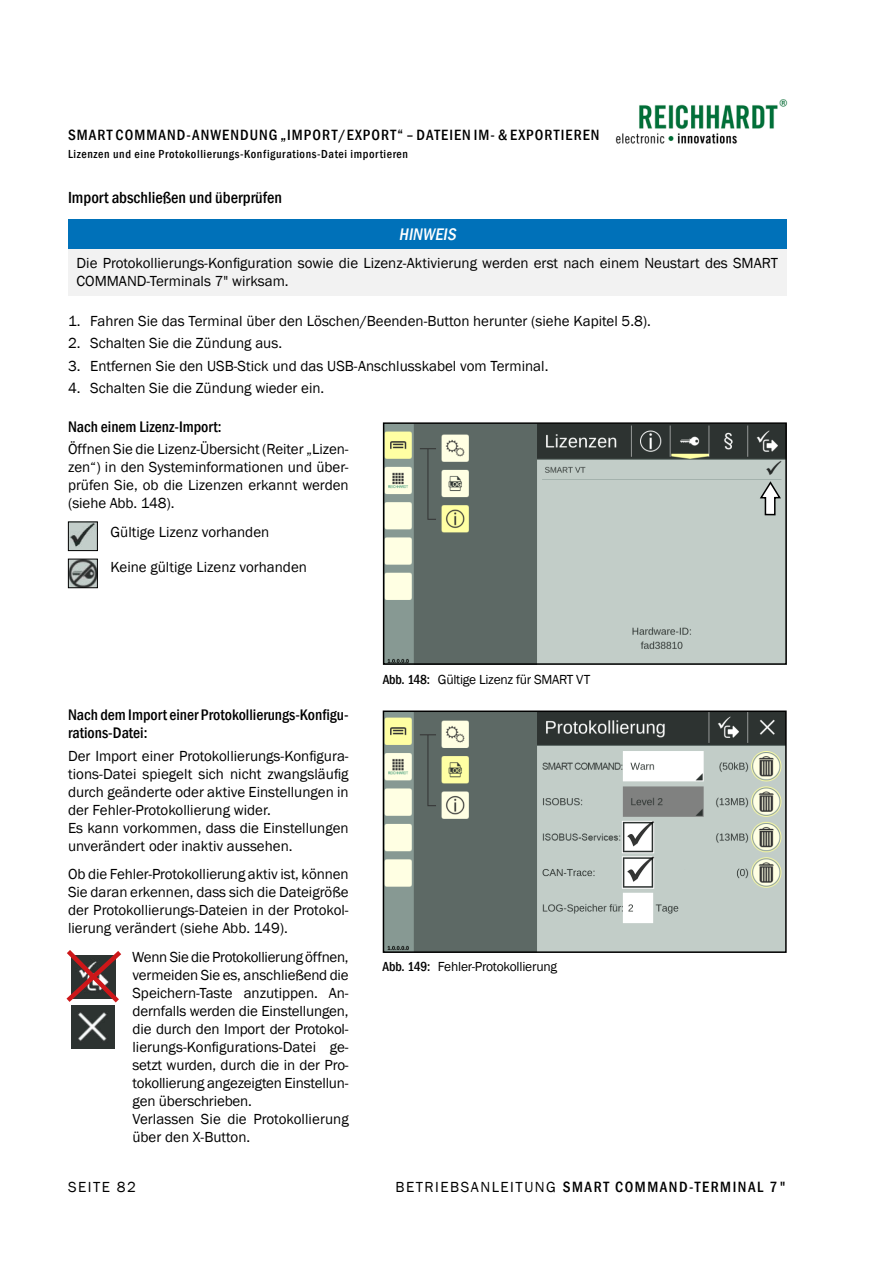
<style>
.page{position:relative;width:893px;height:1263px;background:#fff}
.page>*{position:absolute;margin:0;border:0;box-sizing:border-box;transform-origin:0 0}
.t1{font:italic 500 condensed 17.25px "Franklin Gothic";color:#fff}
.t2{font:500 condensed 16.5px "Franklin Gothic";color:#000}
.t3{font:500 condensed 15.75px/18px "Franklin Gothic";color:#000}
.t4{font:500 condensed 15.3px "Franklin Gothic";letter-spacing:.07em;color:#000}
.t5{font:500 condensed 15.3px "Franklin Gothic";letter-spacing:.1em;color:#000}
.t6{font:15px/18px "Franklin Gothic";color:#000}
.t7{font:13.5px "Franklin Gothic";letter-spacing:-.02em;color:#000}
.t8{font:500 condensed 12px "Franklin Gothic";letter-spacing:.05em;color:#000}
.s1{font-weight:500;font-stretch:condensed}
</style>
<div class="page">
<img style="left:615px;top:99px;width:173px;height:45px">
<div style="left:68px;top:220px;width:719px;height:29px;background:#0071b9"></div>
<div style="left:68px;top:249px;width:719px;height:46px;background:#f2f2f2"></div>
<img style="left:70px;top:524px;width:26px;height:25px">
<div style="left:68px;top:522px;width:30px;height:29px;border:1px solid #000"></div>
<img style="left:70px;top:561px;width:26px;height:25px">
<div style="left:68px;top:559px;width:30px;height:29px;border:1px solid #000"></div>
<img style="left:71px;top:1007px;width:44px;height:41px">
<svg style="left:66px;top:950px;width:56px;height:57px"></svg>
<img style="left:386px;top:425px;width:398px;height:237px">
<div style="left:383px;top:422px;width:404px;height:243px;border:2px solid #000"></div>
<svg style="left:758px;top:480px;width:24px;height:36px"></svg>
<img style="left:386px;top:713px;width:398px;height:237px">
<div style="left:383px;top:710px;width:404px;height:243px;border:2px solid #000"></div>
<p class="t4" style="left:68px;top:125px;width:173px">SMART COMMAND-Anwendun</p>
<p class="t4" style="left:269px;top:125px;width:33px">g „Import</p>
<p class="t4" style="left:338px;top:125px;width:18px">/Export</p>
<p class="t4" style="left:397px;top:125px;width:130px">“ – Dateien im - &amp; exporti</p>
<p class="t4" style="left:565px;top:125px;width:34px">eren</p>
<p class="t8" style="left:68px;top:146px;width:341px">Lizenzen und eine Protokollierungs-Konfigurations-Datei importieren</p>
<p class="t2" style="left:68px;top:187px;width:215px">Import abschließen und überprüfen</p>
<p class="t1" style="left:399px;top:223px;width:62px">H INWEIS</p>
<p class="t6" style="left:77px;top:254px;width:703px">Die Protokollierungs-Konfiguration sowie die Lizenz-Aktivierung werden erst nach einem Neustart des SMART<br>COMMAND-Terminals 7" wirksam.</p>
<p class="t6" style="left:68px;top:312px;width:584px">1. Fahren Sie das Terminal über den Löschen/Beenden-Button herunter (siehe Kapitel 5.8).</p>
<p class="t6" style="left:68px;top:335px;width:216px">2. Schalten Sie die Zündung aus.</p>
<p class="t6" style="left:68px;top:357px;width:482px">3. Entfernen Sie den USB-Stick und das USB-Anschlusskabel vom Terminal.</p>
<p class="t6" style="left:68px;top:379px;width:258px">4. Schalten Sie die Zündung wieder ein.</p>
<p class="t3" style="left:68px;top:418px;width:155px">Nach einem Lizenz-Import:</p>
<p class="t6" style="left:68px;top:441px;width:282px;text-align:justify">Öffnen Sie die Lizenz-Übersicht (Reiter „Lizen&shy;zen“) in den Systeminformationen und über&shy;prüfen Sie, ob die Lizenzen erkannt werden (siehe Abb. 148).</p>
<p class="t6" style="left:110px;top:523px;width:160px">Gültige Lizenz vorhanden</p>
<p class="t6" style="left:110px;top:558px;width:198px">Keine gültige Lizenz vorhanden</p>
<p class="t3" style="left:68px;top:706px;width:282px">Nach dem Import einer Protokollierungs-Konfigu&shy;rations-Datei:</p>
<p class="t6" style="left:68px;top:747px;width:282px">Der Import einer Protokollierungs-Konfigura&shy;tions-Datei spiegelt sich nicht zwangsläufig durch geänderte oder aktive Einstellungen in der Fehler-Protokollierung wider.<br>Es kann vorkommen, dass die Einstellungen unverändert oder inaktiv aussehen.</p>
<p class="t6" style="left:68px;top:866px;width:282px;text-align:justify">Ob die Fehler-Protokollierung aktiv ist, können Sie daran erkennen, dass sich die Dateigröße der Protokollierungs-Dateien in der Protokol&shy;lierung verändert (siehe Abb. 149).</p>
<p class="t6" style="left:132px;top:948px;width:218px">Wenn Sie die Protokollierung öffnen, vermeiden Sie es, anschließend die Speichern-Taste anzutippen. An&shy;dernfalls werden die Einstellungen, die durch den Import der Protokol&shy;lierungs-Konfigurations-Datei ge&shy;setzt wurden, durch die in der Pro&shy;tokollierung angezeigten Einstellun&shy;gen überschrieben.<br>Verlassen Sie die Protokollierung über den X-Button.</p>
<p class="t7" style="left:383px;top:671px;width:209px"><span class="s1">Abb. 148:</span> Gültige Lizenz für SMART VT</p>
<p class="t7" style="left:382px;top:958px;width:176px"><span class="s1">Abb. 149:</span> Fehler-Protokollierung</p>
<p class="t6" style="left:68px;top:1178px;width:69px">SEITE 82</p>
<p class="t6" style="left:395px;top:1178px;width:21px">Betriebsanleitung</p>
<p class="t5" style="left:563px;top:1177px;width:158px">SMART COMMAND-Termina</p>
<p class="t4" style="left:757px;top:1177px;width:31px">l 7"</p>
</div>
